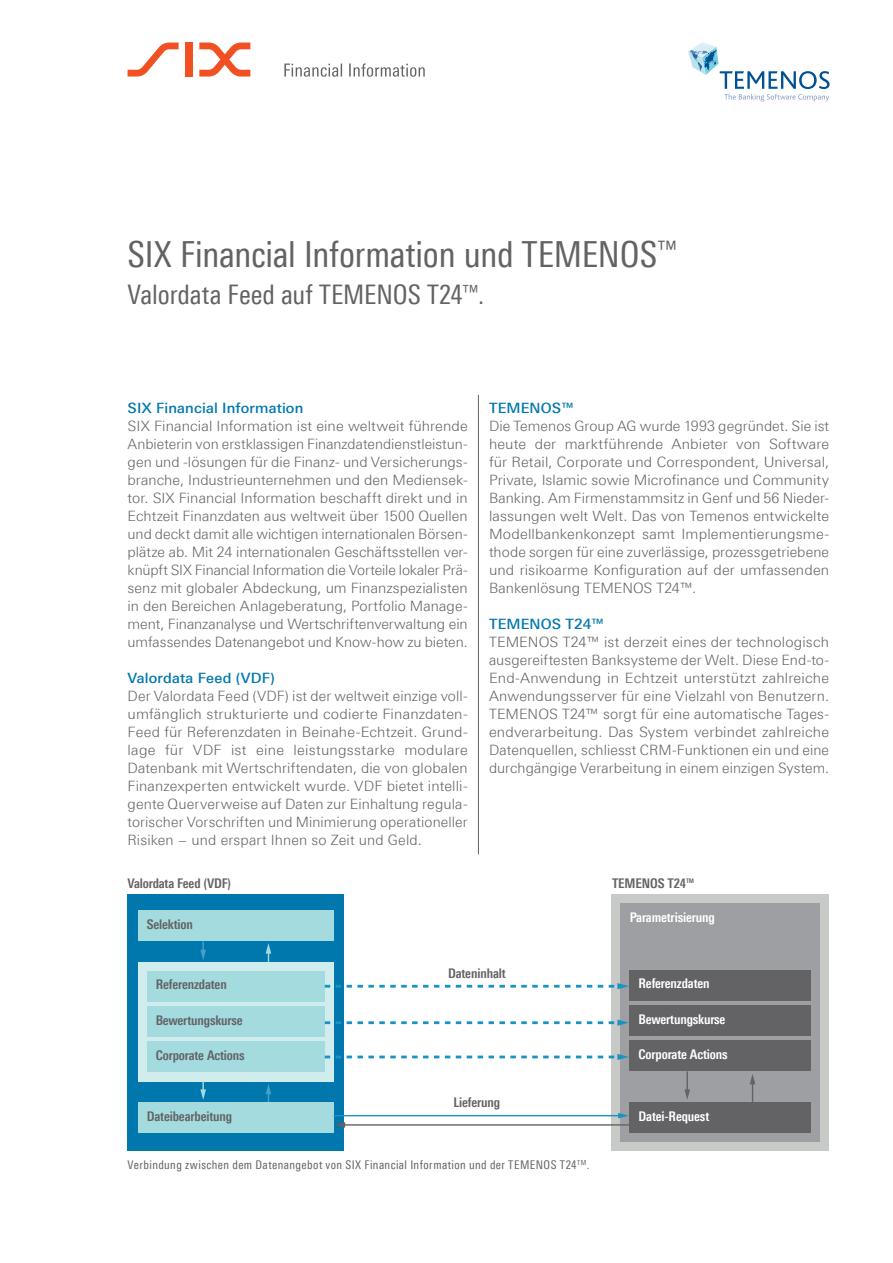
<style>
.page{position:relative;width:893px;height:1263px;background:#fff}
.page>*{position:absolute;margin:0;border:0;box-sizing:border-box;transform-origin:0 0}
.t1{font:36px "Linotype Univers 420 Cn";letter-spacing:-.01em;color:#636366}
.t2{font:27px "Linotype Univers 420 Cn";color:#636366}
.t3{font:300 14.25px/18px "Linotype Univers 330";letter-spacing:.005em;color:#636366;text-align:justify}
.t4{font:500 14.25px "Linotype Univers 530";letter-spacing:.01em;color:#0078ae}
.t5{font:700 13.35px "Linotype Univers 620 Cn";letter-spacing:-.01em;color:#636366}
.t6{font:700 13.35px "Linotype Univers 620 Cn";letter-spacing:-.01em;color:#fff}
.t7{font:12px "Linotype Univers 420 Cn";letter-spacing:.035em;color:#636366}
</style>
<div class="page">
<hr style="left:478px;top:395px;width:1px;height:459px;background:#636366">
<svg style="left:128px;top:43px;width:51px;height:34px"></svg>
<div style="left:185px;top:43px;width:8px;height:34px;background:#f15122"></div>
<svg style="left:199px;top:43px;width:51px;height:34px"></svg>
<svg style="left:284px;top:63px;width:141px;height:14px"></svg>
<div style="left:612px;top:894px;width:217px;height:257px;background:#c7cac7"></div>
<div style="left:128px;top:894px;width:216px;height:257px;background:#0078ae"></div>
<div style="left:621px;top:903px;width:199px;height:239px;background:#9d9fa2"></div>
<svg style="left:266px;top:1084px;width:5px;height:18px"></svg>
<svg style="left:266px;top:943px;width:5px;height:19px"></svg>
<div style="left:138px;top:962px;width:196px;height:119px;background:#d1eced"></div>
<div style="left:138px;top:910px;width:196px;height:31px;background:#a4dbde"></div>
<div style="left:138px;top:1102px;width:196px;height:31px;background:#a4dbde"></div>
<div style="left:147px;top:971px;width:178px;height:31px;background:#a4dbde"></div>
<div style="left:147px;top:1006px;width:178px;height:31px;background:#a4dbde"></div>
<div style="left:147px;top:1041px;width:178px;height:31px;background:#a4dbde"></div>
<svg style="left:200px;top:941px;width:6px;height:19px"></svg>
<svg style="left:200px;top:1081px;width:6px;height:19px"></svg>
<svg style="left:750px;top:1074px;width:5px;height:28px"></svg>
<hr style="left:686px;top:1071px;width:2px;height:20px;background:#636366">
<svg style="left:684px;top:1089px;width:6px;height:11px"></svg>
<div style="left:630px;top:970px;width:181px;height:30px;background:#636366"></div>
<div style="left:630px;top:1005px;width:181px;height:31px;background:#636366"></div>
<div style="left:630px;top:1040px;width:181px;height:31px;background:#636366"></div>
<div style="left:630px;top:1102px;width:181px;height:31px;background:#636366"></div>
<hr style="left:343px;top:1124px;width:287px;height:1px;background:#636366">
<svg style="left:335px;top:1122px;width:10px;height:6px"></svg>
<hr style="left:334px;top:1115px;width:286px;height:1px;background:#1993c2">
<svg style="left:618px;top:1113px;width:11px;height:5px"></svg>
<svg style="left:325px;top:983px;width:304px;height:6px"></svg>
<svg style="left:325px;top:1019px;width:304px;height:7px"></svg>
<svg style="left:325px;top:1054px;width:304px;height:6px"></svg>
<svg style="left:688px;top:43px;width:142px;height:58px"></svg>
<h1 class="t1" style="left:128px;top:233px;width:551px">SIX Financial Information und TEMENOS<sup>™</sup></h1>
<h2 class="t2" style="left:128px;top:279px;width:358px">Valordata Feed auf TEMENOS T24<sup>™</sup>.</h2>
<p class="t4" style="left:128px;top:399px;width:177px">SIX Financial Information</p>
<p class="t3" style="left:128px;top:417px;width:342px">SIX Financial Information ist eine weltweit führende Anbieterin von erstklassigen Finanzdatendienstleistun&shy;gen und -lösungen für die Finanz- und Versicherungs&shy;branche, Industrieunternehmen und den Mediensek&shy;tor. SIX Financial Information beschafft direkt und in Echtzeit Finanzdaten aus weltweit über 1500 Quellen und deckt damit alle wichtigen internationalen Börsen&shy;plätze ab. Mit 24 internationalen Geschäftsstellen ver&shy;knüpft SIX Financial Information die Vorteile lokaler Prä&shy;senz mit globaler Abdeckung, um Finanzspezialisten in den Bereichen Anlageberatung, Portfolio Manage&shy;ment, Finanzanalyse und Wertschriftenverwaltung ein umfassendes Datenangebot und Know-how zu bieten.</p>
<p class="t4" style="left:128px;top:669px;width:149px">Valordata Feed (VDF)</p>
<p class="t3" style="left:128px;top:687px;width:342px">Der Valordata Feed (VDF) ist der weltweit einzige voll&shy;umfänglich strukturierte und codierte Finanzdaten-Feed für Referenzdaten in Beinahe-Echtzeit. Grund&shy;lage für VDF ist eine leistungsstarke modulare Datenbank mit Wertschriftendaten, die von globalen Finanzexperten entwickelt wurde. VDF bietet intelli&shy;gente Querverweise auf Daten zur Einhaltung regula&shy;torischer Vorschriften und Minimierung operationeller Risiken − und erspart Ihnen so Zeit und Geld.</p>
<p class="t4" style="left:489px;top:399px;width:87px">TEMENOS™</p>
<p class="t3" style="left:489px;top:417px;width:342px">Die Temenos Group AG wurde 1993 gegründet. Sie ist heute der marktführende Anbieter von Software für Retail, Corporate und Correspondent, Universal, Private, Islamic sowie Microfinance und Community Banking. Am Firmenstammsitz in Genf und 56 Nieder&shy;lassungen welt Welt. Das von Temenos entwickelte Modellbankenkonzept samt Implementierungsme&shy;thode sorgen für eine zuverlässige, prozessgetriebene und risikoarme Konfiguration auf der umfassenden Bankenlösung TEMENOS T24™.</p>
<p class="t4" style="left:489px;top:615px;width:117px">TEMENOS T24™</p>
<p class="t3" style="left:489px;top:633px;width:342px">TEMENOS T24™ ist derzeit eines der technologisch ausgereiftesten Banksysteme der Welt. Diese End-to-End-Anwendung in Echtzeit unterstützt zahlreiche Anwendungsserver für eine Vielzahl von Benutzern.<br>TEMENOS T24™ sorgt für eine automatische Tages&shy;endverarbeitung. Das System verbindet zahlreiche Datenquellen, schliesst CRM-Funktionen ein und eine durchgängige Verarbeitung in einem einzigen System.</p>
<p class="t5" style="left:128px;top:875px;width:105px">Valordata Feed (VDF)</p>
<p class="t5" style="left:612px;top:875px;width:84px">TEMENOS T24<sup>TM</sup></p>
<p class="t6" style="left:630px;top:909px;width:87px">Parametrisierung</p>
<p class="t5" style="left:147px;top:916px;width:48px">Selektion</p>
<p class="t5" style="left:156px;top:976px;width:73px">Referenzdaten</p>
<p class="t5" style="left:156px;top:1012px;width:88px">Bewertungskurse</p>
<p class="t5" style="left:156px;top:1047px;width:91px">Corporate Actions</p>
<p class="t5" style="left:147px;top:1108px;width:87px">Dateibearbeitung</p>
<p class="t5" style="left:448px;top:966px;width:59px">Dateninhalt</p>
<p class="t5" style="left:453px;top:1094px;width:48px">Lieferung</p>
<p class="t7" style="left:128px;top:1158px;width:463px">Verbindung zwischen dem Datenangebot von SIX Financial Information und der TEMENOS T24<sup>TM</sup>.</p>
<p class="t6" style="left:639px;top:975px;width:73px">Referenzdaten</p>
<p class="t6" style="left:639px;top:1011px;width:88px">Bewertungskurse</p>
<p class="t6" style="left:639px;top:1046px;width:91px">Corporate Actions</p>
<p class="t6" style="left:639px;top:1108px;width:72px">Datei-Request</p>
</div>
